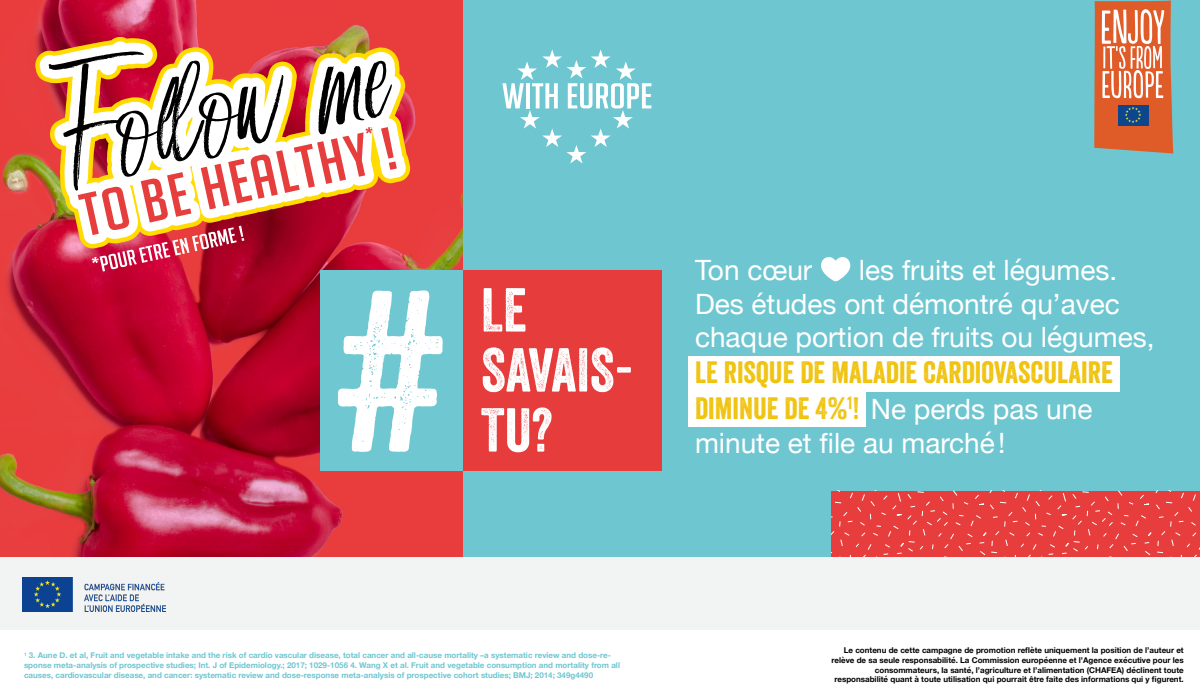
<style>
.page{position:relative;width:1200px;height:700px;background:#fff}
.page>*{position:absolute;margin:0;border:0;box-sizing:border-box;transform-origin:0 0}
.t1{font:222px "Veneer";color:#fff}
.t2{font:60px/60px "Veneer";color:#fff}
.t3{font:30px "Veneer";color:#f0c30f}
.t4{font:28px/33.6px "Helvetica Neue";color:#fff}
.t5{font:700 8px/9.6px "Helvetica Neue";color:#6ec6d1}
.t6{font:700 8px/9.6px "Helvetica Neue";color:#000;text-align:right}
.s1{font-family:"Veneer";font-size:30px;color:#f0c30f}
</style>
<div class="page">
<img style="left:0;top:0;width:463px;height:557px">
<div style="left:463px;top:0;width:737px;height:611px;background:#6ec6d1"></div>
<svg style="left:831px;top:491px;width:156px;height:66px;background:#e84343"></svg>
<svg style="left:987px;top:491px;width:158px;height:66px;background:#e84343"></svg>
<svg style="left:1145px;top:491px;width:55px;height:66px;background:#e84343"></svg>
<div style="left:320px;top:270px;width:143px;height:201px;background:#6ec7d1"></div>
<div style="left:463px;top:270px;width:199px;height:201px;background:#e73c3c"></div>
<svg style="left:1094px;top:0;width:79px;height:154px;background:#d37d5c"></svg>
<div style="left:0;top:557px;width:1200px;height:73px;background:#f2f3f3"></div>
<img style="left:23px;top:577px;width:143px;height:34px">
<svg style="left:35px;top:36px;width:376px;height:212px;background:#da423d"></svg>
<img style="left:39px;top:41px;width:368px;height:203px">
<svg style="left:49px;top:50px;width:343px;height:141px"></svg>
<svg style="left:381px;top:127px;width:16px;height:43px"></svg>
<svg style="left:78px;top:127px;width:294px;height:145px"></svg>
<svg style="left:502px;top:49px;width:149px;height:114px"></svg>
<div style="left:688px;top:356px;width:432px;height:36px;background:#fff"></div>
<div style="left:688px;top:392px;width:178px;height:35px;background:#fff"></div>
<svg style="left:821px;top:257px;width:29px;height:25px"></svg>
<h1 class="t1" style="left:339px;top:236px;width:104px">#</h1>
<h2 class="t2" style="left:481px;top:280px;width:154px">LE<br>SAVAIS-</h2>
<h2 class="t2" style="left:481px;top:400px;width:73px">TU?</h2>
<h3 class="t4" style="left:695px;top:255px;width:461px;text-indent:164px">les fruits et légumes.<br>Des études ont démontré qu’avec chaque portion de fruits ou légumes,</h3>
<h3 class="t3" style="left:695px;top:354px;width:419px">LE RISQUE DE MALADIE CARDIOVASCULAIRE</h3>
<h3 class="t4" style="left:695px;top:394px;width:399px"><span class="s1">DIMINUE DE 4%</span><sup>1</sup><span class="s1">!</span> Ne perds pas une minute et file au marché!</h3>
<h3 class="t4" style="left:695px;top:255px;width:119px">Ton cœur</h3>
<p class="t5" style="left:24px;top:651px;width:598px"><sup>1</sup> 3. Aune D. et al, Fruit and vegetable intake and the risk of cardio vascular disease, total cancer and all-cause mortality –a systematic review and dose-re&shy;sponse meta-analysis of prospective studies; Int. J of Epidemiology.; 2017; 1029-1056 4. Wang X et al. Fruit and vegetable consumption and mortality from all causes, cardiovascular disease, and cancer: systematic review and dose-response meta-analysis of prospective cohort studies; BMJ; 2014; 349g4490</p>
<p class="t6" style="left:832px;top:646px;width:354px">Le contenu de cette campagne de promotion reflète uniquement la position de l’auteur et relève de sa seule responsabilité. La Commission européenne et l’Agence exécutive pour les consommateurs, la santé, l’agriculture et l’alimentation (CHAFEA) déclinent toute responsabilité quant à toute utilisation qui pourrait être faite des informations qui y figurent.</p>
</div>
